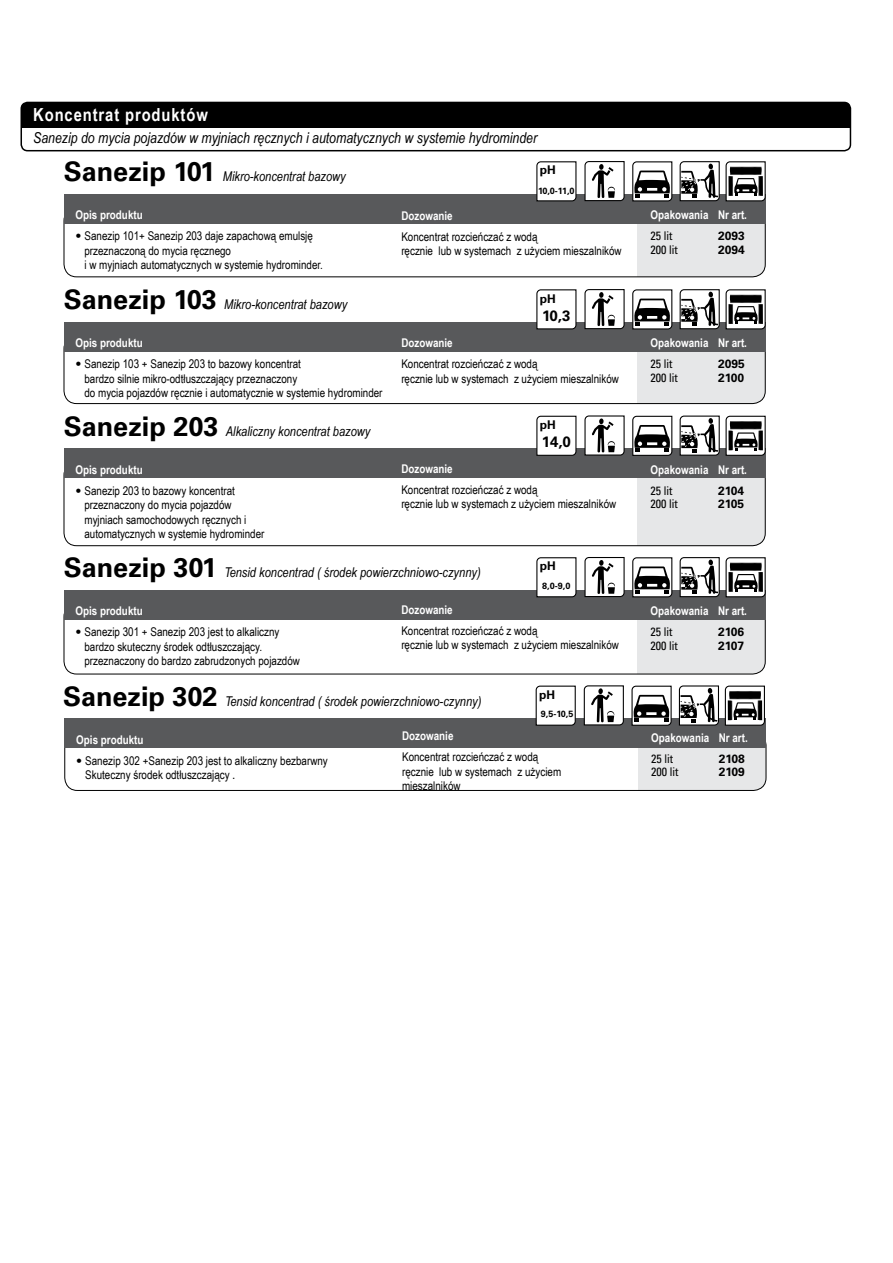
<style>
.page{position:relative;width:893px;height:1263px;background:#fff}
.page>*{position:absolute;margin:0;border:0;box-sizing:border-box;transform-origin:0 0}
.t1{font:700 18px "Arial Narrow";letter-spacing:.05em;color:#fff}
.t2{font:italic 15px "Arial Narrow";color:#000}
.t3{font:700 15px "Univers";color:#000}
.t4{font:italic 13.5px "Arial Narrow";color:#000}
.t5{font:12px/14.4px "Arial Narrow";color:#000}
.t6{font:700 12px "Arial Narrow";color:#fff}
.t7{font:condensed 12px "Univers";color:#000}
.t8{font:700 12px "Univers";color:#000}
.t9{font:700 9px "Univers";color:#000}
.s1{font-family:"Univers";font-weight:700;font-style:normal;font-size:27px}
.s2{font-family:"Avenir"}
.s3{font-family:"Univers";font-stretch:condensed}
</style>
<div class="page">
<div style="left:21px;top:102px;width:830px;height:49px;border:2px solid #000;border-radius:6px"></div>
<div style="left:21px;top:102px;width:829px;height:26px;background:#000;border-radius:6px"></div>
<div style="left:638px;top:208px;width:127px;height:69px;background:#e6e7e8"></div>
<div style="left:64px;top:208px;width:701px;height:69px;border:1px solid #000;border-radius:13px"></div>
<div style="left:64px;top:194px;width:701px;height:30px;background:#58595b"></div>
<svg style="left:584px;top:161px;width:41px;height:41px"></svg>
<svg style="left:632px;top:161px;width:41px;height:41px"></svg>
<svg style="left:536px;top:161px;width:41px;height:41px"></svg>
<div style="left:540px;top:163px;width:33px;height:36px;background:#fff"></div>
<svg style="left:679px;top:161px;width:87px;height:41px"></svg>
<div style="left:638px;top:336px;width:127px;height:68px;background:#e6e7e8"></div>
<div style="left:64px;top:336px;width:701px;height:68px;border:1px solid #000;border-radius:13px"></div>
<div style="left:64px;top:322px;width:701px;height:30px;background:#58595b"></div>
<svg style="left:584px;top:289px;width:41px;height:41px"></svg>
<svg style="left:632px;top:289px;width:41px;height:41px"></svg>
<svg style="left:536px;top:289px;width:41px;height:41px"></svg>
<div style="left:540px;top:291px;width:33px;height:36px;background:#fff"></div>
<svg style="left:679px;top:289px;width:87px;height:41px"></svg>
<div style="left:638px;top:463px;width:127px;height:83px;background:#e6e7e8"></div>
<div style="left:64px;top:462px;width:701px;height:84px;border:1px solid #000;border-radius:13px"></div>
<div style="left:64px;top:448px;width:701px;height:30px;background:#58595b"></div>
<svg style="left:584px;top:415px;width:41px;height:41px"></svg>
<svg style="left:632px;top:415px;width:41px;height:41px"></svg>
<svg style="left:536px;top:415px;width:41px;height:41px"></svg>
<div style="left:540px;top:418px;width:33px;height:35px;background:#fff"></div>
<svg style="left:679px;top:415px;width:87px;height:41px"></svg>
<div style="left:638px;top:604px;width:127px;height:70px;background:#e6e7e8"></div>
<div style="left:64px;top:604px;width:701px;height:70px;border:1px solid #000;border-radius:13px"></div>
<div style="left:64px;top:590px;width:701px;height:30px;background:#58595b"></div>
<svg style="left:584px;top:557px;width:41px;height:40px"></svg>
<svg style="left:632px;top:557px;width:41px;height:41px"></svg>
<svg style="left:536px;top:557px;width:41px;height:41px"></svg>
<div style="left:540px;top:559px;width:33px;height:36px;background:#fff"></div>
<svg style="left:679px;top:557px;width:87px;height:41px"></svg>
<div style="left:639px;top:732px;width:127px;height:58px;background:#e6e7e8"></div>
<div style="left:65px;top:732px;width:701px;height:59px;border:1px solid #000;border-radius:13px"></div>
<div style="left:65px;top:718px;width:701px;height:30px;background:#58595b"></div>
<svg style="left:583px;top:685px;width:41px;height:41px"></svg>
<svg style="left:631px;top:685px;width:41px;height:41px"></svg>
<svg style="left:535px;top:685px;width:41px;height:41px"></svg>
<div style="left:539px;top:688px;width:34px;height:35px;background:#fff"></div>
<svg style="left:678px;top:685px;width:87px;height:41px"></svg>
<div style="left:21px;top:123px;width:829px;height:5px;background:#000"></div>
<h1 class="t1" style="left:33px;top:101px;width:176px">Koncentrat produktów</h1>
<p class="t2" style="left:33px;top:127px;width:505px">Sanezip do mycia pojazdów w myjniach ręcznych i automatycznych w systemie hydrominder</p>
<p class="t4" style="left:64px;top:167px;width:284px"><span class="s1">Sanezip 101</span> Mikro-koncentrat bazowy</p>
<p class="t6" style="left:76px;top:206px;width:69px">Opis produktu</p>
<p class="t5" style="left:85px;top:229px;width:240px;text-indent:-9px"><span class="s2">•</span> Sanezip 101+ Sanezip 203 daje zapachową emulsję przeznaczoną do mycia ręcznego<br>i w myjniach automatycznych w systemie hydrominder.</p>
<p class="t4" style="left:64px;top:295px;width:285px"><span class="s1">Sanezip 103</span> Mikro-koncentrat bazowy</p>
<p class="t6" style="left:76px;top:334px;width:69px">Opis produktu</p>
<p class="t5" style="left:85px;top:357px;width:300px;text-indent:-9px"><span class="s2">•</span> Sanezip 103 + Sanezip 203 to bazowy koncentrat<br>bardzo silnie mikro-odtłuszczający przeznaczony<br>do mycia pojazdów ręcznie i automatycznie w systemie hydrominder</p>
<p class="t4" style="left:64px;top:422px;width:308px"><span class="s1">Sanezip 203</span> Alkaliczny koncentrat bazowy</p>
<p class="t6" style="left:76px;top:460px;width:69px">Opis produktu</p>
<p class="t5" style="left:85px;top:483px;width:181px;text-indent:-9px"><span class="s2">•</span> Sanezip 203 to bazowy koncentrat przeznaczony do mycia pojazdów myjniach samochodowych ręcznych i automatycznych w systemie hydrominder</p>
<p class="t8" style="left:540px;top:163px;width:17px">pH</p>
<p class="t9" style="left:538px;top:186px;width:38px">10,0-11,0</p>
<p class="t6" style="left:401px;top:206px;width:53px">Dozowanie</p>
<p class="t5" style="left:401px;top:229px;width:222px">Koncentrat rozcieńczać z wodą<br>ręcznie lub w systemach z użyciem mieszalników</p>
<p class="t8" style="left:540px;top:291px;width:17px">pH</p>
<p class="t3" style="left:542px;top:307px;width:30px">10,3</p>
<p class="t6" style="left:401px;top:334px;width:53px">Dozowanie</p>
<p class="t5" style="left:401px;top:356px;width:219px">Koncentrat rozcieńczać z wodą<br>ręcznie lub w systemach z użyciem mieszalników</p>
<p class="t8" style="left:540px;top:418px;width:17px">pH</p>
<p class="t3" style="left:542px;top:433px;width:31px">14,0</p>
<p class="t6" style="left:401px;top:459px;width:53px">Dozowanie</p>
<p class="t5" style="left:401px;top:482px;width:216px">Koncentrat rozcieńczać z wodą<br>ręcznie lub w systemach z użyciem mieszalników</p>
<p class="t4" style="left:64px;top:563px;width:418px"><span class="s1">Sanezip 301</span> Tensid koncentrad ( środek powierzchniowo-czynny)</p>
<p class="t6" style="left:76px;top:602px;width:69px">Opis produktu</p>
<p class="t5" style="left:85px;top:624px;width:217px;text-indent:-9px"><span class="s2">•</span> Sanezip 301 + Sanezip 203 jest to alkaliczny bardzo skuteczny środek odtłuszczający. przeznaczony do bardzo zabrudzonych pojazdów</p>
<p class="t8" style="left:540px;top:559px;width:17px">pH</p>
<p class="t9" style="left:542px;top:580px;width:30px">8,0-9,0</p>
<p class="t6" style="left:401px;top:600px;width:53px">Dozowanie</p>
<p class="t5" style="left:401px;top:623px;width:219px">Koncentrat rozcieńczać z wodą<br>ręcznie lub w systemach z użyciem mieszalników</p>
<p class="t4" style="left:63px;top:691px;width:420px"><span class="s1">Sanezip 302</span> Tensid koncentrad ( środek powierzchniowo-czynny)</p>
<p class="t6" style="left:76px;top:730px;width:69px">Opis produktu</p>
<p class="t5" style="left:85px;top:753px;width:244px;text-indent:-9px"><span class="s2">•</span> Sanezip 302 +Sanezip 203 jest to alkaliczny bezbarwny<br>Skuteczny środek odtłuszczający <span class="s3">.</span></p>
<p class="t8" style="left:539px;top:687px;width:17px">pH</p>
<p class="t9" style="left:541px;top:709px;width:34px">9,5-10,5</p>
<p class="t6" style="left:402px;top:727px;width:53px">Dozowanie</p>
<p class="t5" style="left:402px;top:749px;width:161px">Koncentrat rozcieńczać z wodą ręcznie lub w systemach z użyciem mieszalników</p>
<p class="t6" style="left:650px;top:206px;width:98px">Opakowania Nr art.</p>
<p class="t7" style="left:650px;top:229px;width:23px">25 lit</p>
<p class="t8" style="left:718px;top:229px;width:28px">2093</p>
<p class="t7" style="left:650px;top:242px;width:29px">200 lit</p>
<p class="t8" style="left:718px;top:243px;width:28px">2094</p>
<p class="t6" style="left:650px;top:334px;width:98px">Opakowania Nr art.</p>
<p class="t7" style="left:650px;top:357px;width:23px">25 lit</p>
<p class="t8" style="left:718px;top:357px;width:28px">2095</p>
<p class="t7" style="left:650px;top:370px;width:29px">200 lit</p>
<p class="t8" style="left:718px;top:371px;width:28px">2100</p>
<p class="t6" style="left:650px;top:460px;width:98px">Opakowania Nr art.</p>
<p class="t7" style="left:650px;top:483px;width:23px">25 lit</p>
<p class="t8" style="left:718px;top:484px;width:27px">2104</p>
<p class="t7" style="left:650px;top:496px;width:29px">200 lit</p>
<p class="t8" style="left:718px;top:497px;width:27px">2105</p>
<p class="t6" style="left:650px;top:602px;width:98px">Opakowania Nr art.</p>
<p class="t7" style="left:650px;top:624px;width:23px">25 lit</p>
<p class="t8" style="left:718px;top:625px;width:27px">2106</p>
<p class="t7" style="left:650px;top:638px;width:29px">200 lit</p>
<p class="t8" style="left:718px;top:639px;width:27px">2107</p>
<p class="t6" style="left:651px;top:728px;width:98px">Opakowania Nr art.</p>
<p class="t7" style="left:651px;top:751px;width:23px">25 lit</p>
<p class="t8" style="left:719px;top:751px;width:27px">2108</p>
<p class="t7" style="left:651px;top:764px;width:29px">200 lit</p>
<p class="t8" style="left:719px;top:765px;width:27px">2109</p>
</div>
